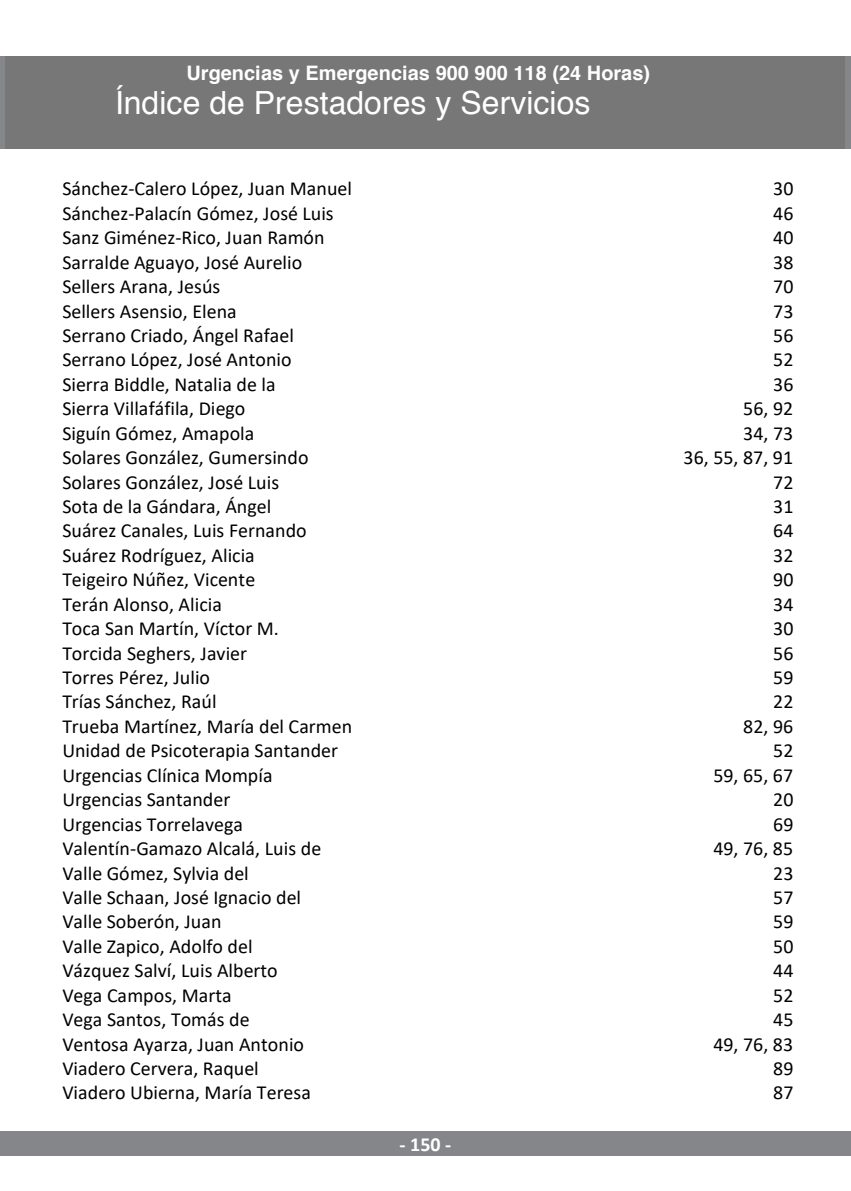
<style>
.page{position:relative;width:851px;height:1191px;background:#fff}
.page>*{position:absolute;margin:0;border:0;box-sizing:border-box;transform-origin:0 0}
.t1{font:32px "Helvetica";color:#fff}
.t2{font:20px "Calibri";color:#000}
.t3{font:700 20px "Helvetica";color:#fff}
.t4{font:700 20px "Calibri";color:#fff}
</style>
<div class="page">
<div style="left:0;top:1131px;width:850px;height:24px;background:#848689"></div>
<hr style="left:6px;top:57px;width:839px;height:4px;background:#777">
<div style="left:6px;top:61px;width:839px;height:23px;background:#777"></div>
<div style="left:6px;top:84px;width:839px;height:37px;background:#777"></div>
<div style="left:6px;top:121px;width:839px;height:28px;background:#777"></div>
<p class="t3" style="left:186px;top:57px;width:465px">Urgencias y Emergencias 900 900 118 (24 Horas)</p>
<h1 class="t1" style="left:115px;top:78px;width:477px">Índice de Prestadores y Servicios</h1>
<p class="t2" style="left:62px;top:175px;width:291px">Sánchez-Calero López, Juan Manuel</p>
<p class="t2" style="left:773px;top:175px;width:22px">30</p>
<p class="t2" style="left:62px;top:199px;width:273px">Sánchez-Palacín Gómez, José Luis</p>
<p class="t2" style="left:773px;top:199px;width:22px">46</p>
<p class="t2" style="left:62px;top:224px;width:264px">Sanz Giménez-Rico, Juan Ramón</p>
<p class="t2" style="left:773px;top:224px;width:22px">40</p>
<p class="t2" style="left:62px;top:248px;width:241px">Sarralde Aguayo, José Aurelio</p>
<p class="t2" style="left:773px;top:248px;width:22px">38</p>
<p class="t2" style="left:62px;top:273px;width:159px">Sellers Arana, Jesús</p>
<p class="t2" style="left:773px;top:273px;width:22px">70</p>
<p class="t2" style="left:62px;top:297px;width:176px">Sellers Asensio, Elena</p>
<p class="t2" style="left:773px;top:297px;width:22px">73</p>
<p class="t2" style="left:62px;top:321px;width:233px">Serrano Criado, Ángel Rafael</p>
<p class="t2" style="left:773px;top:321px;width:22px">56</p>
<p class="t2" style="left:62px;top:346px;width:231px">Serrano López, José Antonio</p>
<p class="t2" style="left:773px;top:346px;width:22px">52</p>
<p class="t2" style="left:62px;top:370px;width:215px">Sierra Biddle, Natalia de la</p>
<p class="t2" style="left:773px;top:370px;width:22px">36</p>
<p class="t2" style="left:62px;top:395px;width:185px">Sierra Villafáfila, Diego</p>
<p class="t2" style="left:743px;top:395px;width:51px">56, 92</p>
<p class="t2" style="left:62px;top:419px;width:193px">Siguín Gómez, Amapola</p>
<p class="t2" style="left:743px;top:419px;width:51px">34, 73</p>
<p class="t2" style="left:62px;top:443px;width:248px">Solares González, Gumersindo</p>
<p class="t2" style="left:683px;top:443px;width:111px">36, 55, 87, 91</p>
<p class="t2" style="left:62px;top:468px;width:218px">Solares González, José Luis</p>
<p class="t2" style="left:773px;top:468px;width:22px">72</p>
<p class="t2" style="left:62px;top:492px;width:210px">Sota de la Gándara, Ángel</p>
<p class="t2" style="left:773px;top:492px;width:22px">31</p>
<p class="t2" style="left:62px;top:517px;width:246px">Suárez Canales, Luis Fernando</p>
<p class="t2" style="left:773px;top:517px;width:22px">64</p>
<p class="t2" style="left:62px;top:541px;width:194px">Suárez Rodríguez, Alicia</p>
<p class="t2" style="left:773px;top:541px;width:22px">32</p>
<p class="t2" style="left:62px;top:566px;width:194px">Teigeiro Núñez, Vicente</p>
<p class="t2" style="left:773px;top:566px;width:22px">90</p>
<p class="t2" style="left:62px;top:590px;width:161px">Terán Alonso, Alicia</p>
<p class="t2" style="left:773px;top:590px;width:22px">34</p>
<p class="t2" style="left:62px;top:614px;width:218px">Toca San Martín, Víctor M.</p>
<p class="t2" style="left:773px;top:614px;width:22px">30</p>
<p class="t2" style="left:62px;top:639px;width:186px">Torcida Seghers, Javier</p>
<p class="t2" style="left:773px;top:639px;width:22px">56</p>
<p class="t2" style="left:62px;top:663px;width:149px">Torres Pérez, Julio</p>
<p class="t2" style="left:773px;top:663px;width:22px">59</p>
<p class="t2" style="left:62px;top:688px;width:156px">Trías Sánchez, Raúl</p>
<p class="t2" style="left:773px;top:688px;width:22px">22</p>
<p class="t2" style="left:62px;top:712px;width:291px">Trueba Martínez, María del Carmen</p>
<p class="t2" style="left:743px;top:712px;width:51px">82, 96</p>
<p class="t2" style="left:62px;top:737px;width:277px">Unidad de Psicoterapia Santander</p>
<p class="t2" style="left:773px;top:737px;width:22px">52</p>
<p class="t2" style="left:62px;top:761px;width:212px">Urgencias Clínica Mompía</p>
<p class="t2" style="left:713px;top:761px;width:81px">59, 65, 67</p>
<p class="t2" style="left:62px;top:785px;width:169px">Urgencias Santander</p>
<p class="t2" style="left:773px;top:785px;width:22px">20</p>
<p class="t2" style="left:62px;top:810px;width:182px">Urgencias Torrelavega</p>
<p class="t2" style="left:773px;top:810px;width:22px">69</p>
<p class="t2" style="left:62px;top:834px;width:260px">Valentín-Gamazo Alcalá, Luis de</p>
<p class="t2" style="left:713px;top:834px;width:81px">49, 76, 85</p>
<p class="t2" style="left:62px;top:859px;width:188px">Valle Gómez, Sylvia del</p>
<p class="t2" style="left:773px;top:859px;width:22px">23</p>
<p class="t2" style="left:62px;top:883px;width:240px">Valle Schaan, José Ignacio del</p>
<p class="t2" style="left:773px;top:883px;width:22px">57</p>
<p class="t2" style="left:62px;top:907px;width:161px">Valle Soberón, Juan</p>
<p class="t2" style="left:773px;top:907px;width:22px">59</p>
<p class="t2" style="left:62px;top:932px;width:192px">Valle Zapico, Adolfo del</p>
<p class="t2" style="left:773px;top:932px;width:22px">50</p>
<p class="t2" style="left:62px;top:956px;width:217px">Vázquez Salví, Luis Alberto</p>
<p class="t2" style="left:773px;top:956px;width:22px">44</p>
<p class="t2" style="left:62px;top:981px;width:171px">Vega Campos, Marta</p>
<p class="t2" style="left:773px;top:981px;width:22px">52</p>
<p class="t2" style="left:62px;top:1005px;width:189px">Vega Santos, Tomás de</p>
<p class="t2" style="left:773px;top:1005px;width:22px">45</p>
<p class="t2" style="left:62px;top:1030px;width:243px">Ventosa Ayarza, Juan Antonio</p>
<p class="t2" style="left:713px;top:1030px;width:81px">49, 76, 83</p>
<p class="t2" style="left:62px;top:1054px;width:198px">Viadero Cervera, Raquel</p>
<p class="t2" style="left:773px;top:1054px;width:22px">89</p>
<p class="t2" style="left:62px;top:1078px;width:250px">Viadero Ubierna, María Teresa</p>
<p class="t2" style="left:773px;top:1078px;width:22px">87</p>
<p class="t4" style="left:399px;top:1132px;width:53px">- 150 -</p>
</div>
